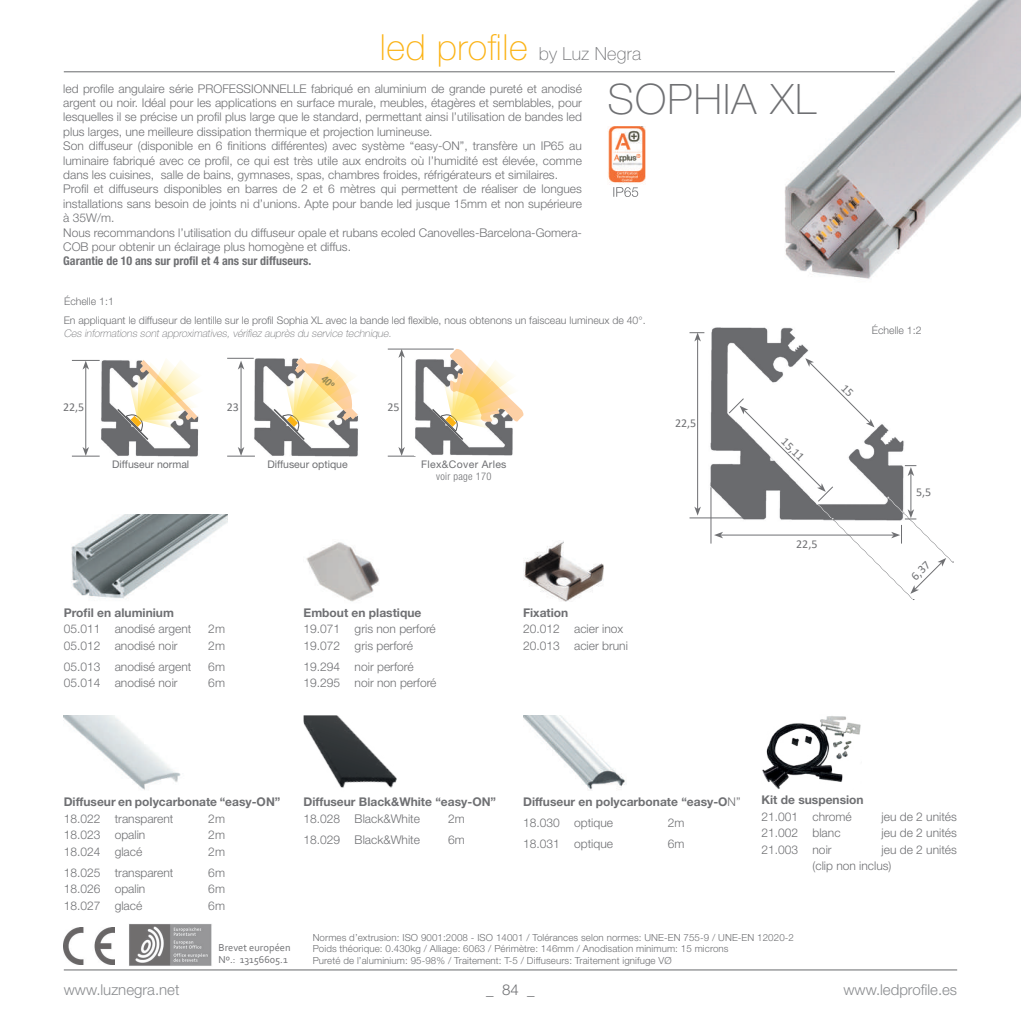
<style>
.page{position:relative;width:1021px;height:1021px;background:#fff}
.page>*{position:absolute;margin:0;border:0;box-sizing:border-box;transform-origin:0 0}
.t1{font:100 42px "Helvetica Neue LT Std";letter-spacing:.03em;color:#6f7073}
.t2{font:100 36px "Helvetica Neue LT Std";letter-spacing:.015em;color:#fbb316}
.t3{font:300 15px "Helvetica Neue LT Std";color:#8a8c8f}
.t4{font:300 15px "Helvetica Neue LT Std";color:#6f7073}
.t5{font:300 12px/14.4px "Helvetica Neue LT Std";color:#6f7073}
.t6{font:700 12px/20.7px "Helvetica Neue LT Std";color:#6f7073}
.t7{font:700 condensed 12px "Helvetica Neue LT Std";color:#6f7073}
.t8{font:12px "Calibri";color:#6f7073}
.t9{font:300 10.5px/18.8px "Helvetica Neue LT Std";color:#6f7073}
.t10{font:italic 100 10.5px "Helvetica Neue LT Std";color:#6f7073}
.t11{font:10.5px "Helvetica Neue LT Std";color:#6f7073}
.t12{font:10.5px/12.6px "Corbel";color:#6f7073}
.t13{font:10.5px "Helvetica Neue LT Std";letter-spacing:.03em;color:#6f7073}
.t14{font:300 condensed 10.5px "Helvetica Neue LT Std";letter-spacing:.03em;color:#6f7073}
.t15{font:300 9.75px/11.7px "Helvetica Neue LT Std";letter-spacing:.01em;color:#6f7073}
.s1{font-size:18px;color:#6f7073}
.s2{font-weight:300}
</style>
<div class="page">
<hr style="left:64px;top:969px;width:893px;height:1px;background:#6f7073">
<img style="left:71px;top:515px;width:156px;height:84px">
<img style="left:306px;top:542px;width:73px;height:60px">
<img style="left:523px;top:540px;width:80px;height:61px">
<img style="left:726px;top:0;width:294px;height:279px">
<img style="left:762px;top:716px;width:99px;height:73px">
<img style="left:607px;top:127px;width:39px;height:57px">
<svg style="left:613px;top:187px;width:25px;height:10px"></svg>
<img style="left:254px;top:358px;width:104px;height:99px">
<img style="left:708px;top:327px;width:101px;height:194px">
<img style="left:64px;top:927px;width:51px;height:37px">
<img style="left:129px;top:924px;width:83px;height:42px">
<hr style="left:697px;top:339px;width:1px;height:170px;background:#6f7073">
<svg style="left:694px;top:506px;width:7px;height:9px"></svg>
<hr style="left:710px;top:487px;width:1px;height:56px;background:#6f7073">
<svg style="left:689px;top:332px;width:15px;height:9px"></svg>
<hr style="left:689px;top:517px;width:54px;height:1px;background:#6f7073">
<hr style="left:85px;top:367px;width:1px;height:82px;background:#6f7073">
<svg style="left:72px;top:360px;width:28px;height:9px"></svg>
<svg style="left:72px;top:447px;width:28px;height:10px"></svg>
<img style="left:101px;top:360px;width:97px;height:97px">
<svg style="left:116px;top:360px;width:83px;height:81px"></svg>
<hr style="left:401px;top:355px;width:1px;height:94px;background:#6f7073">
<svg style="left:398px;top:350px;width:7px;height:8px"></svg>
<hr style="left:241px;top:367px;width:1px;height:82px;background:#6f7073">
<hr style="left:388px;top:349px;width:65px;height:1px;background:#6f7073">
<svg style="left:227px;top:358px;width:27px;height:11px"></svg>
<img style="left:64px;top:715px;width:117px;height:75px">
<svg style="left:388px;top:447px;width:27px;height:10px"></svg>
<svg style="left:227px;top:447px;width:28px;height:10px"></svg>
<img style="left:414px;top:359px;width:99px;height:97px">
<svg style="left:430px;top:348px;width:94px;height:93px"></svg>
<img style="left:523px;top:715px;width:103px;height:76px">
<img style="left:303px;top:715px;width:94px;height:73px">
<hr style="left:64px;top:71px;width:830px;height:1px;background:#6f7073">
<svg style="left:714px;top:358px;width:239px;height:242px"></svg>
<svg style="left:272px;top:358px;width:86px;height:83px"></svg>
<h2 class="t2" style="left:380px;top:27px;width:262px">led profile <span class="s1">by Luz Negra</span></h2>
<p class="t5" style="left:63px;top:81px;width:520px">led profile angulaire série PROFESSIONNELLE fabriqué en aluminium de grande pureté et anodisé argent ou noir. Idéal pour les applications en surface murale, meubles, étagères et semblables, pour lesquelles il se précise un profil plus large que le standard, permettant ainsi l’utilisation de bandes led plus larges, une meilleure dissipation thermique et projection lumineuse.<br>Son diffuseur (disponible en 6 finitions différentes) avec système “easy-ON”, transfère un IP65 au luminaire fabriqué avec ce profil, ce qui est très utile aux endroits où l’humidité est élevée, comme dans les cuisines, salle de bains, gymnases, spas, chambres froides, réfrigérateurs et similaires.<br>Profil et diffuseurs disponibles en barres de 2 et 6 mètres qui permettent de réaliser de longues installations sans besoin de joints ni d’unions. Apte pour bande led jusque 15mm et non supérieure à 35W/m.<br>Nous recommandons l’utilisation du diffuseur opale et rubans ecoled Canovelles-Barcelona-Gomera-COB pour obtenir un éclairage plus homogène et diffus.</p>
<p class="t7" style="left:63px;top:254px;width:249px">Garantie de 10 ans sur profil et 4 ans sur diffuseurs.</p>
<h1 class="t1" style="left:607px;top:75px;width:210px">SOPHIA XL</h1>
<p class="t9" style="left:64px;top:292px;width:583px">Échelle 1:1<br>En appliquant le diffuseur de lentille sur le profil Sophia XL avec la bande led flexible, nous obtenons un faisceau lumineux de 40°.</p>
<p class="t10" style="left:64px;top:327px;width:331px">Ces informations sont approximatives, vérifiez auprès du service technique.</p>
<p class="t8" style="left:63px;top:398px;width:23px">22,5</p>
<p class="t11" style="left:112px;top:457px;width:79px">Diffuseur normal</p>
<p class="t8" style="left:227px;top:398px;width:14px">23</p>
<p class="t8" style="left:387px;top:398px;width:14px">25</p>
<p class="t11" style="left:267px;top:457px;width:82px">Diffuseur optique</p>
<p class="t13" style="left:421px;top:457px;width:87px">Flex&amp;Cover Arles</p>
<p class="t14" style="left:436px;top:470px;width:57px">voir page 170</p>
<p class="t8" style="left:675px;top:415px;width:23px">22,5</p>
<p class="t6" style="left:64px;top:602px;width:112px">Profil en aluminium</p>
<p class="t5" style="left:64px;top:621px;width:129px">05.011 anodisé argent</p>
<p class="t5" style="left:208px;top:621px;width:18px">2m</p>
<p class="t5" style="left:64px;top:638px;width:115px">05.012 anodisé noir</p>
<p class="t5" style="left:208px;top:638px;width:18px">2m</p>
<p class="t5" style="left:64px;top:659px;width:129px">05.013 anodisé argent</p>
<p class="t5" style="left:208px;top:659px;width:18px">6m</p>
<p class="t5" style="left:64px;top:675px;width:115px">05.014 anodisé noir</p>
<p class="t5" style="left:208px;top:675px;width:18px">6m</p>
<p class="t6" style="left:303px;top:602px;width:119px">Embout en plastique</p>
<p class="t5" style="left:303px;top:620px;width:134px;line-height:16.5px">19.071 gris non perforé<br>19.072 gris perforé</p>
<p class="t5" style="left:303px;top:658px;width:134px;line-height:16.5px">19.294 noir perforé<br>19.295 noir non perforé</p>
<p class="t6" style="left:523px;top:602px;width:47px">Fixation</p>
<p class="t5" style="left:523px;top:620px;width:106px;line-height:16.5px">20.012 acier inox<br>20.013 acier bruni</p>
<p class="t8" style="left:789px;top:433px;width:29px;rotate:45deg">15,11</p>
<p class="t8" style="left:796px;top:536px;width:23px">22,5</p>
<p class="t9" style="left:871px;top:321px;width:51px">Échelle 1:2</p>
<p class="t8" style="left:916px;top:484px;width:17px">5,5</p>
<p class="t8" style="left:907px;top:572px;width:23px;rotate:-45deg">6,37</p>
<p class="t6" style="left:64px;top:791px;width:218px">Diffuseur en polycarbonate “easy-ON”</p>
<p class="t5" style="left:64px;top:811px;width:111px">18.022 transparent</p>
<p class="t5" style="left:208px;top:811px;width:18px">2m</p>
<p class="t5" style="left:64px;top:827px;width:83px">18.023 opalin</p>
<p class="t5" style="left:208px;top:827px;width:18px">2m</p>
<p class="t5" style="left:64px;top:844px;width:80px">18.024 glacé</p>
<p class="t5" style="left:208px;top:844px;width:18px">2m</p>
<p class="t5" style="left:64px;top:864px;width:111px">18.025 transparent</p>
<p class="t5" style="left:208px;top:864px;width:18px">6m</p>
<p class="t5" style="left:64px;top:881px;width:83px">18.026 opalin</p>
<p class="t5" style="left:208px;top:881px;width:18px">6m</p>
<p class="t5" style="left:64px;top:897px;width:80px">18.027 glacé</p>
<p class="t5" style="left:208px;top:897px;width:18px">6m</p>
<p class="t12" style="left:218px;top:940px;width:74px">Brevet européen<br>Nº.: 13156605.1</p>
<p class="t6" style="left:303px;top:791px;width:194px">Diffuseur Black&amp;White “easy-ON”</p>
<p class="t5" style="left:303px;top:811px;width:118px">18.028 Black&amp;White</p>
<p class="t5" style="left:448px;top:811px;width:18px">2m</p>
<p class="t5" style="left:303px;top:831px;width:118px">18.029 Black&amp;White</p>
<p class="t5" style="left:448px;top:831px;width:18px">6m</p>
<p class="t6" style="left:523px;top:791px;width:219px">Diffuseur en polycarbonate “easy-O<span class="s2">N”<br>18.030 optique</span></p>
<p class="t5" style="left:667px;top:815px;width:18px">2m</p>
<p class="t5" style="left:523px;top:836px;width:91px">18.031 optique</p>
<p class="t5" style="left:667px;top:836px;width:18px">6m</p>
<p class="t6" style="left:761px;top:789px;width:104px">Kit de suspension</p>
<p class="t5" style="left:761px;top:809px;width:92px">21.001 chromé</p>
<p class="t5" style="left:881px;top:809px;width:77px">jeu de 2 unités</p>
<p class="t5" style="left:761px;top:825px;width:81px">21.002 blanc</p>
<p class="t5" style="left:881px;top:825px;width:77px">jeu de 2 unités</p>
<p class="t5" style="left:761px;top:842px;width:72px">21.003 noir</p>
<p class="t5" style="left:812px;top:840px;width:146px;line-height:16.5px;text-indent:69px">jeu de 2 unités (clip non inclus)</p>
<p class="t15" style="left:313px;top:931px;width:483px">Normes d’extrusion: ISO 9001:2008 - ISO 14001 / Tolérances selon normes: UNE-EN 755-9 / UNE-EN 12020-2<br>Poids théorique: 0.430kg / Alliage: 6063 / Périmètre: 146mm / Anodisation minimum: 15 microns<br>Pureté de l’aluminium: 95-98% / Traitement: T-5 / Diffuseurs: Traitement ignifuge VØ</p>
<p class="t3" style="left:64px;top:980px;width:117px">www.luznegra.net</p>
<p class="t4" style="left:486px;top:980px;width:50px">_ 84 _</p>
<p class="t3" style="left:843px;top:980px;width:115px">www.ledprofile.es</p>
</div>
